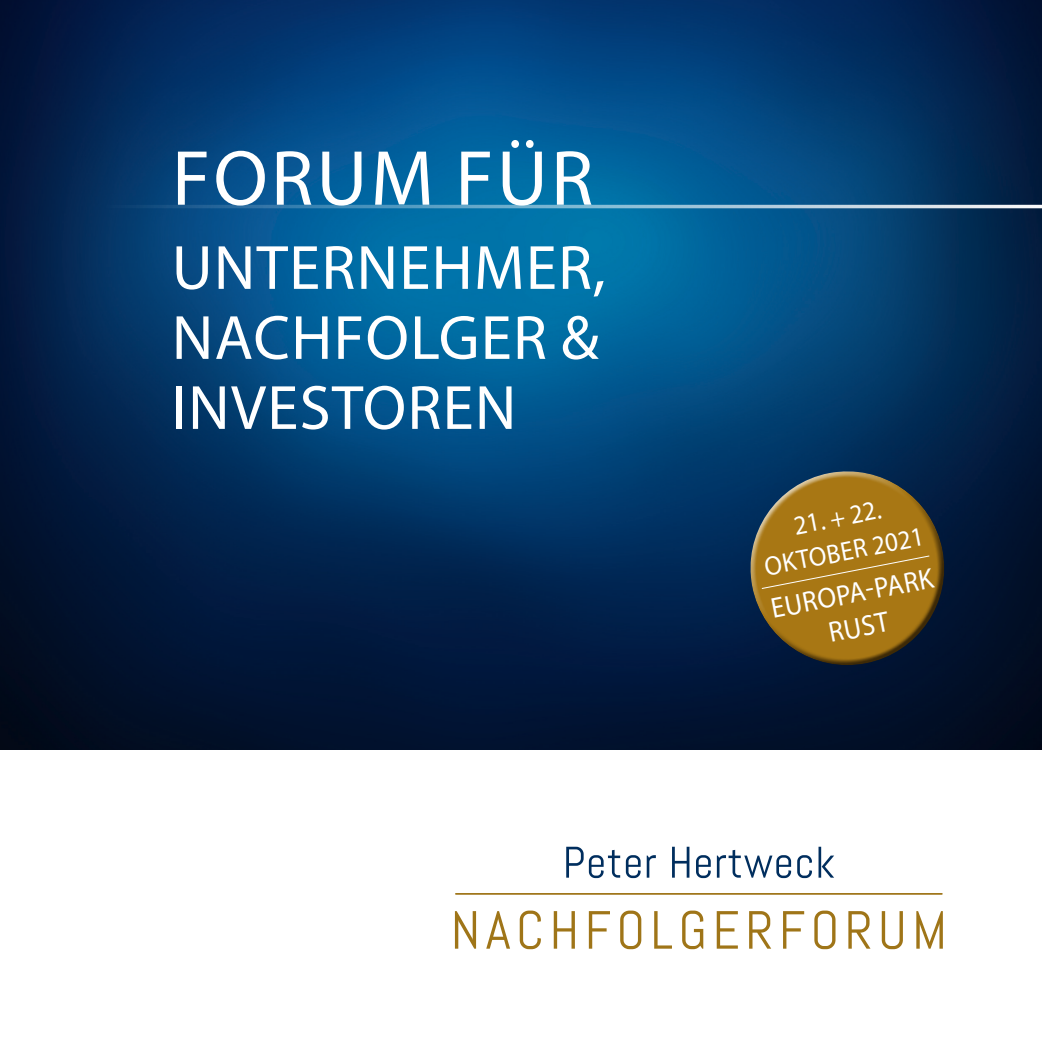
<style>
.page{position:relative;width:1042px;height:1042px;background:#fff}
.page>*{position:absolute;margin:0;border:0;box-sizing:border-box;transform-origin:0 0}
.t1{font:78.75px "Myriad Pro";letter-spacing:.04em;color:#fff}
.t2{font:63px/70px "Myriad Pro";letter-spacing:.02em;color:#fff;text-align:justify}
.t3{font:28.88px/34.6px "Myriad Pro";color:#fff;text-align:center;scale:.94 1}
.t4{font:26.95px/34.6px "Myriad Pro";color:#fff;text-align:center;scale:.94 1}
</style>
<div class="page">
<img style="left:0;top:0;width:1042px;height:749px">
<svg style="left:743px;top:484px;width:219px;height:199px;background:#21272d"></svg>
<svg style="left:726px;top:450px;width:216px;height:184px;background:#6f5e2e"></svg>
<hr style="left:105px;top:205px;width:937px;height:3px;background:#fff">
<svg style="left:566px;top:847px;width:54px;height:31px"></svg>
<svg style="left:626px;top:855px;width:14px;height:23px"></svg>
<svg style="left:647px;top:855px;width:9px;height:22px"></svg>
<svg style="left:672px;top:847px;width:17px;height:30px"></svg>
<svg style="left:696px;top:855px;width:15px;height:23px"></svg>
<svg style="left:717px;top:850px;width:74px;height:28px"></svg>
<svg style="left:797px;top:855px;width:15px;height:23px"></svg>
<svg style="left:818px;top:847px;width:16px;height:30px"></svg>
<svg style="left:455px;top:911px;width:21px;height:37px"></svg>
<svg style="left:486px;top:911px;width:24px;height:37px"></svg>
<svg style="left:520px;top:910px;width:21px;height:39px"></svg>
<svg style="left:554px;top:911px;width:21px;height:37px"></svg>
<svg style="left:589px;top:911px;width:21px;height:37px"></svg>
<svg style="left:620px;top:910px;width:21px;height:39px"></svg>
<svg style="left:654px;top:911px;width:18px;height:37px"></svg>
<svg style="left:682px;top:910px;width:21px;height:39px"></svg>
<svg style="left:717px;top:911px;width:21px;height:37px"></svg>
<svg style="left:749px;top:911px;width:22px;height:37px"></svg>
<svg style="left:783px;top:911px;width:21px;height:37px"></svg>
<svg style="left:814px;top:910px;width:21px;height:39px"></svg>
<svg style="left:848px;top:911px;width:22px;height:37px"></svg>
<svg style="left:882px;top:911px;width:21px;height:38px"></svg>
<svg style="left:916px;top:911px;width:27px;height:37px"></svg>
<hr style="left:455px;top:893px;width:487px;height:1px;background:#9f7518">
<p class="t1" style="left:172px;top:130px;width:423px">FORUM FÜR</p>
<p class="t2" style="left:172px;top:232px;width:435px">UNTERNEHMER, NACHFOLGER &amp; INVESTOREN</p>
<p class="t4" style="left:755px;top:515px;width:173px;rotate:-11deg">21. + 22.<br>OKTOBER 2021</p>
<p class="t3" style="left:768px;top:591px;width:177px;rotate:-11deg">EUROPA-PARK<br>RUST</p>
</div>
